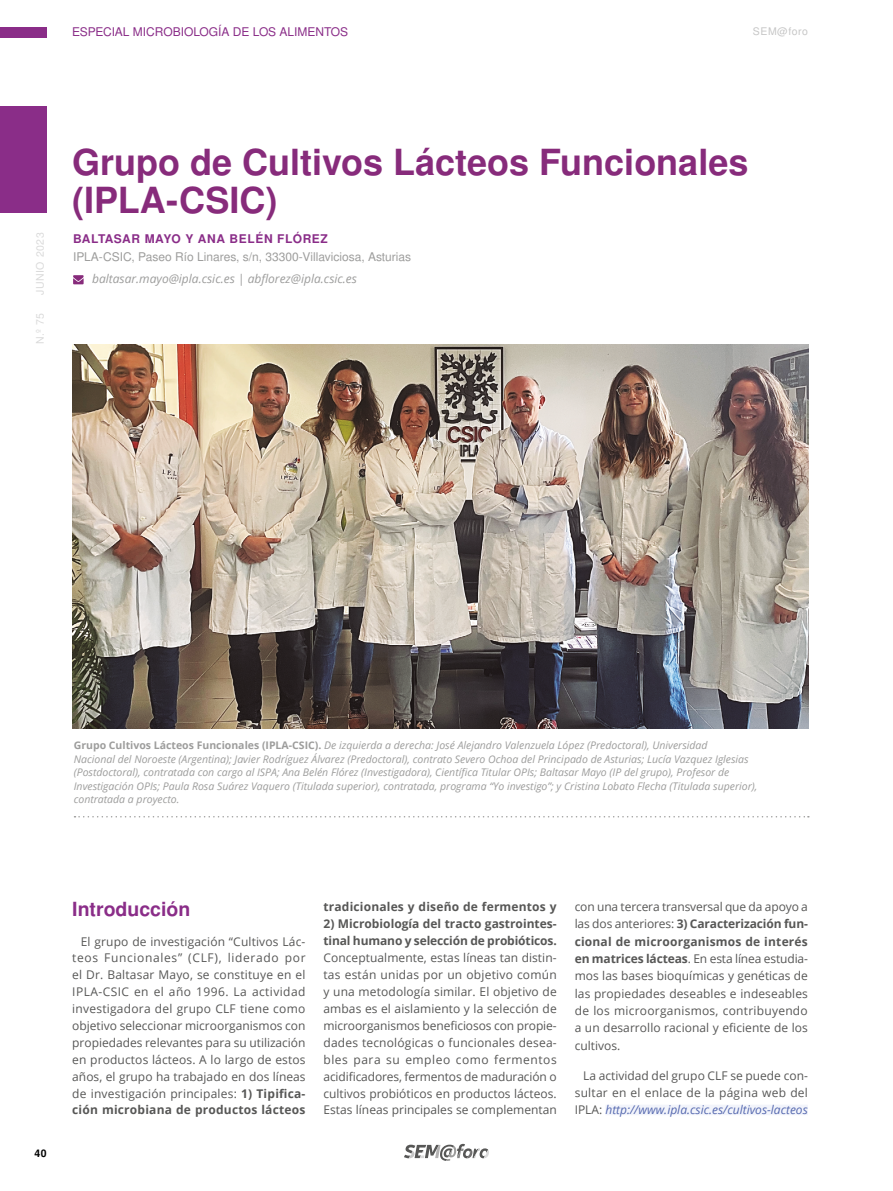
<style>
.page{position:relative;width:893px;height:1191px;background:#fff}
.page>*{position:absolute;margin:0;border:0;box-sizing:border-box;transform-origin:0 0}
.t1{font:700 36px/37.5px "Nimbus San L";color:#872b7b}
.t2{font:700 19.5px "Nimbus San L";color:#8a2d88}
.t3{font:12px/16.8px "Open Sans";color:#575756;text-align:justify}
.t4{font:700 12px/17px "Open Sans";color:#575756}
.t5{font:12px "Nimbus San L";color:#9d9d9c}
.t6{font:italic 12px "Open Sans";color:#9d9d9c}
.t7{font:12px "Nimbus San L";color:#8a2d88}
.t8{font:700 12px "Nimbus San L";letter-spacing:.05em;color:#8a2d88}
.t9{font:italic 10.5px/13.5px "Open Sans";color:#9d9d9c}
.t10{font:10.5px "Nimbus San L";letter-spacing:.05em;color:#dadada}
.t11{font:10.5px "Nimbus San L";letter-spacing:.05em;color:#c6c6c6}
.t12{font:700 10.5px "Nimbus San L";color:#000}
.s1{font-weight:700;font-style:normal}
.s2{font-weight:700}
.s3{font-style:italic;color:#5669af}
</style>
<div class="page">
<div style="left:0;top:28px;width:47px;height:10px;background:#8a2d88"></div>
<svg style="left:404px;top:1143px;width:85px;height:18px"></svg>
<div style="left:0;top:106px;width:47px;height:107px;background:#8a2d88"></div>
<svg style="left:73px;top:275px;width:11px;height:9px"></svg>
<div style="left:605px;top:1104px;width:203px;height:11px;background:#f2f4fb"></div>
<img style="left:72px;top:344px;width:736px;height:384px">
<svg style="left:75px;top:816px;width:734px;height:1px"></svg>
<p class="t7" style="left:72px;top:23px;width:277px">ESPECIAL MICROBIOLOGÍA DE LOS ALIMENTOS</p>
<p class="t11" style="left:753px;top:24px;width:57px">SEM@foro</p>
<p class="t10" style="left:33px;top:295px;width:64px;rotate:-90deg">JUNIO 2023</p>
<p class="t10" style="left:33px;top:344px;width:33px;rotate:-90deg">N.º 75</p>
<h1 class="t1" style="left:72px;top:143px;width:678px">Grupo de Cultivos Lácteos Funcionales (IPLA-CSIC)</h1>
<p class="t8" style="left:73px;top:230px;width:256px">BALTASAR MAYO Y ANA BELÉN FLÓREZ</p>
<p class="t5" style="left:73px;top:248px;width:340px">IPLA-CSIC, Paseo Río Linares, s/n, 33300-Villaviciosa, Asturias</p>
<p class="t6" style="left:92px;top:271px;width:266px">baltasar.mayo@ipla.csic.es | abflorez@ipla.csic.es</p>
<p class="t9" style="left:74px;top:738px;width:685px"><span class="s1">Grupo Cultivos Lácteos Funcionales (IPLA-CSIC).</span> De izquierda a derecha: José Alejandro Valenzuela López (Predoctoral), Universidad<br>Nacional del Noroeste (Argentina); Javier Rodríguez Álvarez (Predoctoral), contrato Severo Ochoa del Principado de Asturias; Lucía Vazquez Iglesias (Postdoctoral), contratada con cargo al ISPA; Ana Belén Flórez (Investigadora), Científica Titular OPIs; Baltasar Mayo (IP del grupo), Profesor de Investigación OPIs; Paula Rosa Suárez Vaquero (Titulada superior), contratada, programa “Yo investigo”; y Cristina Lobato Flecha (Titulada superior), contratada a proyecto.</p>
<p class="t12" style="left:35px;top:1145px;width:14px">40</p>
<h2 class="t2" style="left:72px;top:895px;width:120px">Introducción</h2>
<p class="t3" style="left:72px;top:932px;width:235px;text-indent:9px">El grupo de investigación “Cultivos Lác&shy;teos Funcionales” (CLF), liderado por el Dr. Baltasar Mayo, se constituye en el IPLA-CSIC en el año 1996. La actividad investigadora del grupo CLF tiene como objetivo seleccionar microorganismos con propiedades relevantes para su utilización en productos lácteos. A lo largo de estos años, el grupo ha trabajado en dos líneas de investigación principales: <span class="s2">1) Tipifica&shy;ción microbiana de productos lácteos</span></p>
<p class="t4" style="left:323px;top:897px;width:235px">tradicionales y diseño de fermentos y</p>
<p class="t4" style="left:323px;top:914px;width:235px">2) Microbiología del tracto gastrointes&shy;tinal humano y selección de probióticos.</p>
<p class="t3" style="left:323px;top:948px;width:235px">Conceptualmente, estas líneas tan distin&shy;tas están unidas por un objetivo común y una metodología similar. El objetivo de ambas es el aislamiento y la selección de microorganismos beneficiosos con propie&shy;dades tecnológicas o funcionales desea&shy;bles para su empleo como fermentos acidificadores, fermentos de maduración o cultivos probióticos en productos lácteos.<br>Estas líneas principales se complementan</p>
<p class="t3" style="left:575px;top:897px;width:235px;line-height:17.4px">con una tercera transversal que da apoyo a las dos anteriores: <span class="s2">3) Caracterización fun&shy;cional de microorganismos de interés en matrices lácteas</span>. En esta línea estudia&shy;mos las bases bioquímicas y genéticas de las propiedades deseables e indeseables de los microorganismos, contribuyendo a un desarrollo racional y eficiente de los cultivos.</p>
<p class="t3" style="left:575px;top:1066px;width:235px;line-height:17.4px;text-indent:9px">La actividad del grupo CLF se puede con&shy;sultar en el enlace de la página web del IPLA: <span class="s3">http://www.ipla.csic.es/cultivos-lacteos</span></p>
</div>
